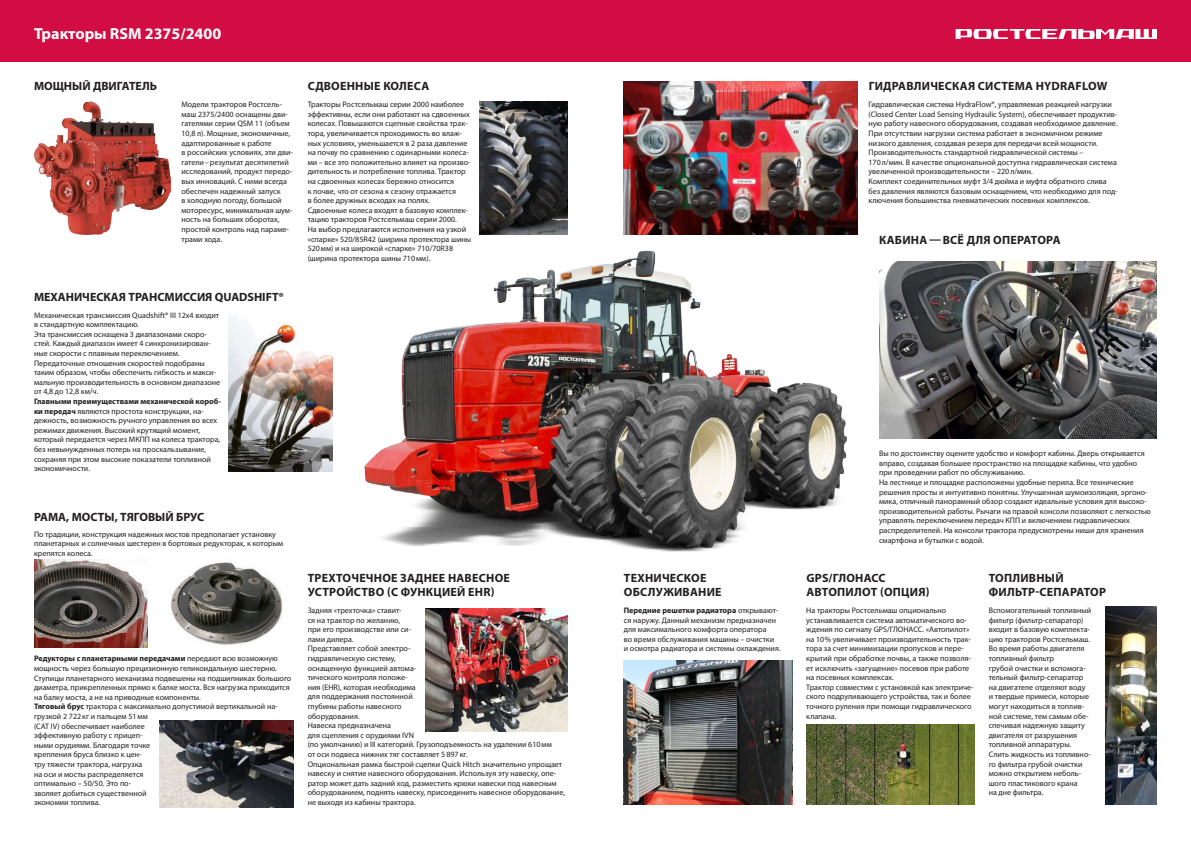
<style>
.page{position:relative;width:1191px;height:842px;background:#fff}
.page>*{position:absolute;margin:0;border:0;box-sizing:border-box;transform-origin:0 0}
.t1{font:700 16px "Myriad Pro";color:#fff}
.t2{font:700 12px/14.4px "Myriad Pro";letter-spacing:.02em;color:#231f20}
.t3{font:700 12px "Myriad Pro";color:#231f20}
.t4{font:8px/9.6px "Myriad Pro";color:#231f20}
.s1{font-weight:700}
</style>
<div class="page">
<img style="left:806px;top:724px;width:168px;height:80px">
<div style="left:0;top:0;width:1191px;height:62px;background:#d20d44"></div>
<svg style="left:955px;top:29px;width:202px;height:10px"></svg>
<img style="left:879px;top:261px;width:278px;height:177px">
<img style="left:34px;top:101px;width:136px;height:133px">
<img style="left:170px;top:562px;width:113px;height:83px">
<img style="left:34px;top:560px;width:114px;height:87px">
<img style="left:624px;top:661px;width:168px;height:143px">
<img style="left:624px;top:81px;width:233px;height:153px">
<img style="left:365px;top:251px;width:482px;height:300px">
<img style="left:228px;top:316px;width:104px;height:155px">
<img style="left:480px;top:101px;width:87px;height:133px">
<img style="left:159px;top:720px;width:134px;height:88px">
<img style="left:425px;top:608px;width:142px;height:123px">
<img style="left:1105px;top:607px;width:52px;height:197px">
<h1 class="t1" style="left:34px;top:23px;width:189px">Тракторы RSM 2375/2400</h1>
<h2 class="t3" style="left:34px;top:78px;width:125px">МОЩНЫЙ ДВИГАТЕЛЬ</h2>
<h2 class="t2" style="left:308px;top:78px;width:123px">СДВОЕННЫЕ КОЛЕСА</h2>
<p class="t4" style="left:181px;top:100px;width:113px">Модели тракторов Ростсель&shy;маш 2375/2400 оснащены дви&shy;гателями серии QSM 11 (объем<br>10,8 л). Мощные, экономичные, адаптированные к работе<br>в российских условиях, эти дви&shy;гатели– результат десятилетий исследований, продукт передо&shy;вых инноваций. С ними всегда обеспечен надежный запуск<br>в холодную погоду, большой моторесурс, минимальная шум&shy;ность на больших оборотах, простой контроль над параме&shy;трами хода.</p>
<h2 class="t3" style="left:34px;top:289px;width:252px">МЕХАНИЧЕСКАЯ ТРАНСМИССИЯ QUADSHIFT®</h2>
<p class="t4" style="left:34px;top:310px;width:188px">Механическая трансмиссия Quadshift® III 12x4 входит в стандартную комплектацию.<br>Эта трансмиссия оснащена 3 диапазонами скоро&shy;стей. Каждый диапазон имеет 4 синхронизирован&shy;ные скорости с плавным переключением.<br>Передаточные отношения скоростей подобраны таким образом, чтобы обеспечить гибкость и макси&shy;мальную производительность в основном диапазоне от 4,8 до 12,8 км/ч.</p>
<p class="t4" style="left:34px;top:396px;width:188px"><span class="s1">Главными преимуществами механической короб&shy;ки передач</span> являются простота конструкции, на&shy;дежность, возможность ручного управления во всех режимах движения. Высокий крутящий момент, который передается через МКПП на колеса трактора, без невынужденных потерь на проскальзывание, сохраняя при этом высокие показатели топливной экономичности.</p>
<p class="t4" style="left:308px;top:100px;width:165px">Тракторы Ростсельмаш серии 2000 наиболее эффективны, если они работают на сдвоенных колесах. Повышаются сцепные свойства трак&shy;тора, увеличивается проходимость во влаж&shy;ных условиях, уменьшается в 2 раза давление на почву по сравнению с одинарными колеса&shy;ми – все это положительно влияет на произво&shy;дительность и потребление топлива. Трактор на сдвоенных колесах бережно относится<br>к почве, что от сезона к сезону отражается<br>в более дружных всходах на полях.<br>Сдвоенные колеса входят в базовую комплек&shy;тацию тракторов Ростсельмаш серии 2000.<br>На выбор предлагаются исполнения на узкой «спарке» 520/85R42 (ширина протектора шины 520мм) и на широкой «спарке» 710/70R38 (ширина протектора шины 710мм).</p>
<h2 class="t3" style="left:34px;top:509px;width:172px">РАМА, МОСТЫ, ТЯГОВЫЙ БРУС</h2>
<p class="t4" style="left:34px;top:529px;width:251px">По традиции, конструкция надежных мостов предполагает установку планетарных и солнечных шестерен в бортовых редукторах, к которым крепятся колеса.</p>
<p class="t4" style="left:34px;top:654px;width:259px"><span class="s1">Редукторы с планетарными передачами</span> передают всю возможную мощность через большую прецизионную геликоидальную шестерню.<br>Ступицы планетарного механизма подвешены на подшипниках большого диаметра, прикрепленных прямо к балке моста. Вся нагрузка приходится на балку моста, а не на приводные компоненты.<br><span class="s1">Тяговый брус</span> трактора с максимально допустимой вертикальной на&shy;грузкой 2 722кг и пальцем 51мм<br>(CAT IV) обеспечивает наиболее<br>эффективную работу с прицеп-<br>ными орудиями. Благодаря точке<br>крепления бруса близко к цен-<br>тру тяжести трактора, нагрузка<br>на оси и мосты распределяется<br>оптимально – 50/50. Это по-<br>зволяет добиться существенной<br>экономии топлива.</p>
<h2 class="t2" style="left:308px;top:570px;width:204px">ТРЕХТОЧЕЧНОЕ ЗАДНЕЕ НАВЕСНОЕ<br>УСТРОЙСТВО (С ФУНКЦИЕЙ EHR)</h2>
<p class="t4" style="left:308px;top:605px;width:259px">Задняя «трехточка» ставит-<br>ся на трактор по желанию,<br>при его производстве или си-<br>лами дилера.<br>Представляет собой электро-<br>гидравлическую систему,<br>оснащенную функцией автома-<br>тического контроля положе-<br>ния (EHR), которая необходима<br>для поддержания постоянной<br>глубины работы навесного<br>оборудования.<br>Навеска предназначена<br>для сцепления с орудиями IVN<br>(по умолчанию) и III категорий. Грузоподъемность на удалении 610мм<br>от оси подвеса нижних тяг составляет 5897кг.<br>Опциональная рамка быстрой сцепки Quick Hitch значительно упрощает навеску и снятие навесного оборудования. Используя эту навеску, опе&shy;ратор может дать задний ход, разместить крюки навески под навесным оборудованием, поднять навеску, присоединить навесное оборудование, не выходя из кабины трактора.</p>
<h2 class="t2" style="left:868px;top:78px;width:240px">ГИДРАВЛИЧЕСКАЯ СИСТЕМА HYDRAFLOW</h2>
<p class="t4" style="left:868px;top:100px;width:251px">Гидравлическая система HydraFlow®, управляемая реакцией нагрузки (Closed Center Load Sensing Hydraulic System), обеспечивает продуктив&shy;ную работу навесного оборудования, создавая необходимое давление.<br>При отсутствии нагрузки система работает в экономичном режиме низкого давления, создавая резерв для передачи всей мощности.<br>Производительность стандартной гидравлической системы – 170л/мин. В качестве опциональной доступна гидравлическая система увеличенной производительности – 220л/мин.<br>Комплект соединительных муфт 3/4 дюйма и муфта обратного слива без давления являются базовым оснащением, что необходимо для под&shy;ключения большинства пневматических посевных комплексов.</p>
<h2 class="t2" style="left:879px;top:232px;width:183px">КАБИНА—ВСЁ ДЛЯ ОПЕРАТОРА</h2>
<p class="t4" style="left:879px;top:448px;width:273px">Вы по достоинству оцените удобство и комфорт кабины. Дверь открывается вправо, создавая большее пространство на площадке кабины, что удобно при проведении работ по обслуживанию.<br>На лестнице и площадке расположены удобные перила. Все технические решения просты и интуитивно понятны. Улучшенная шумоизоляция, эргоно&shy;мика, отличный панорамный обзор создают идеальные условия для высоко&shy;производительной работы. Рычаги на правой консоли позволяют с легкостью управлять переключением передач КПП и включением гидравлических распределителей. На консоли трактора предусмотрены ниши для хранения смартфона и бутылки с водой.</p>
<h2 class="t2" style="left:624px;top:570px;width:99px">ТЕХНИЧЕСКОЕ<br>ОБСЛУЖИВАНИЕ</h2>
<h2 class="t2" style="left:988px;top:570px;width:119px">ТОПЛИВНЫЙ<br>ФИЛЬТР-СЕПАРАТОР</h2>
<h2 class="t2" style="left:806px;top:570px;width:125px">GPS/ГЛОНАСС<br>АВТОПИЛОТ (ОПЦИЯ)</h2>
<p class="t4" style="left:624px;top:605px;width:158px"><span class="s1">Передние решетки радиатора</span> открывают&shy;ся наружу. Данный механизм предназначен для максимального комфорта оператора<br>во время обслуживания машины – очистки<br>и осмотра радиатора и системы охлаждения.</p>
<p class="t4" style="left:988px;top:605px;width:104px">Вспомогательный топливный фильтр (фильтр-сепаратор) входит в базовую комплекта&shy;цию тракторов Ростсельмаш.<br>Во время работы двигателя топливный фильтр<br>грубой очистки и вспомога&shy;тельный фильтр-сепаратор на двигателе отделяют воду и твердые примеси, которые могут находиться в топлив&shy;ной системе, тем самым обе&shy;спечивая надежную защиту двигателя от разрушения топливной аппаратуры.<br>Слить жидкость из топливно&shy;го фильтра грубой очистки можно открытием неболь&shy;шого пластикового крана<br>на дне фильтра.</p>
<p class="t4" style="left:806px;top:605px;width:169px">На тракторы Ростсельмаш опционально устанавливается система автоматического во&shy;ждения по сигналу GPS/ГЛОНАСС. «Автопилот» на 10% увеличивает производительность трак&shy;тора за счет минимизации пропусков и пере&shy;крытий при обработке почвы, а также позволя&shy;ет исключить «загущение» посевов при работе на посевных комплексах.<br>Трактор совместим с установкой как электриче&shy;ского подруливающего устройства, так и более точного руления при помощи гидравлического клапана.</p>
</div>
